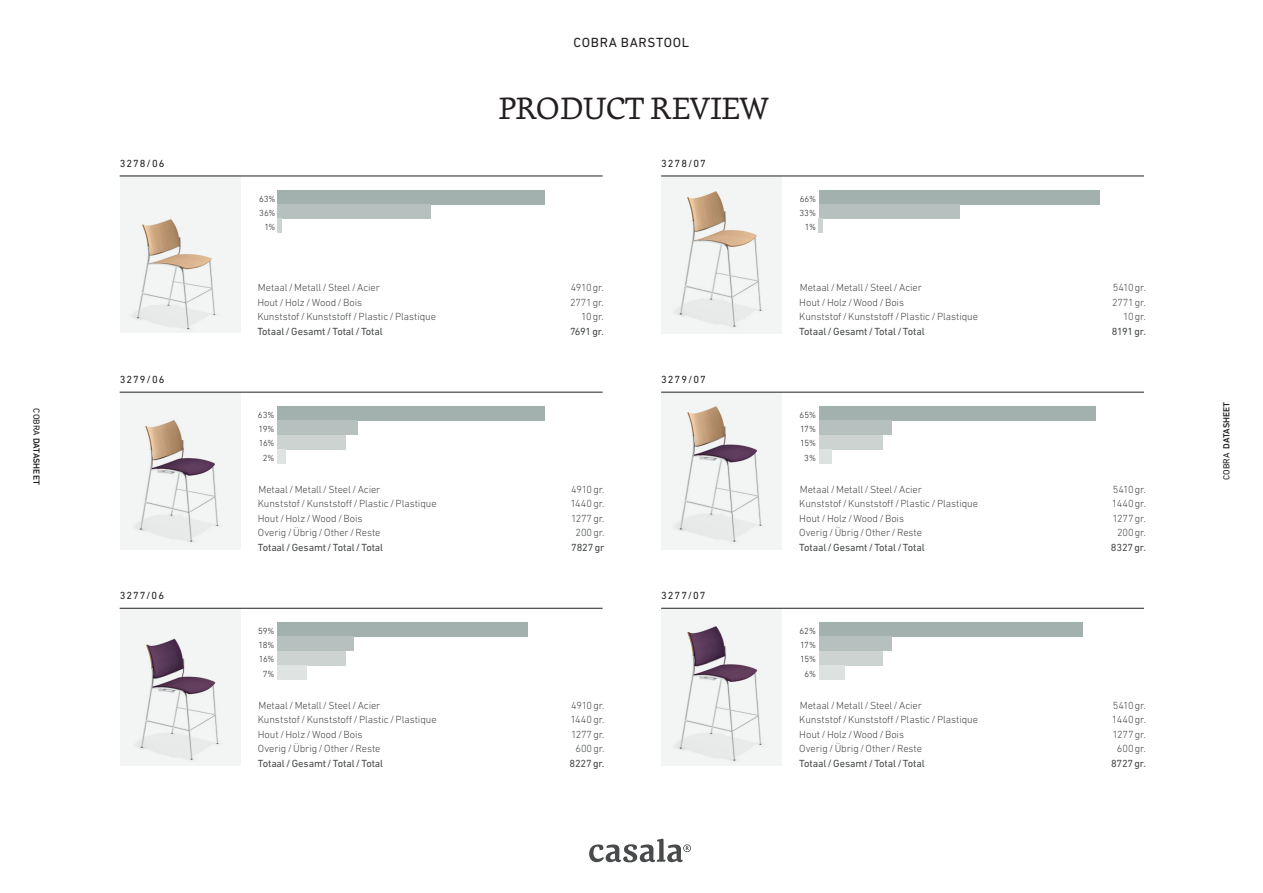
<style>
.page{position:relative;width:1263px;height:893px;background:#fff}
.page>*{position:absolute;margin:0;border:0;box-sizing:border-box;transform-origin:0 0}
.intro_tekst_EN{font:300 30px "Dederon LOT";letter-spacing:-.025em;color:#231f20}
.t1{font:13.5px "DIN Next LT Pro";letter-spacing:.05em;color:#231f20}
.PLATTE_TEKST_P{font:300 10.5px "DIN Next LT Pro";letter-spacing:-.01em;color:#484a4b}
.PLATTE_TEKST_P-2{font:10.5px "DIN Next LT Pro";letter-spacing:-.01em;color:#484a4b}
.t2{font:10.5px "DIN Next LT Pro";letter-spacing:.1em;color:#231f20}
.PLATTE_TEKST_P-3{font:300 9px/14.2px "DIN Next LT Pro";letter-spacing:-.035em;color:#231f20;text-align:center}
.t3{font:500 9px "DIN Next LT Pro";color:#231f20}
.s1{font-weight:400}
</style>
<div class="page">
<svg style="left:589px;top:838px;width:102px;height:24px"></svg>
<div style="left:120px;top:176px;width:120px;height:157px;background:#f3f5f5"></div>
<div style="left:120px;top:392px;width:120px;height:158px;background:#f3f5f5"></div>
<div style="left:120px;top:609px;width:120px;height:157px;background:#f3f5f5"></div>
<img style="left:136px;top:638px;width:83px;height:122px">
<div style="left:661px;top:392px;width:121px;height:158px;background:#f3f5f5"></div>
<img style="left:675px;top:406px;width:87px;height:136px">
<div style="left:661px;top:176px;width:121px;height:158px;background:#f3f5f5"></div>
<img style="left:675px;top:191px;width:87px;height:136px">
<div style="left:661px;top:609px;width:121px;height:157px;background:#f3f5f5"></div>
<img style="left:675px;top:626px;width:87px;height:135px">
<hr style="left:120px;top:176px;width:483px;height:1px;background:#231f20">
<hr style="left:120px;top:392px;width:483px;height:1px;background:#231f20">
<hr style="left:120px;top:608px;width:483px;height:1px;background:#231f20">
<hr style="left:661px;top:392px;width:483px;height:1px;background:#231f20">
<hr style="left:661px;top:176px;width:483px;height:1px;background:#231f20">
<hr style="left:661px;top:608px;width:483px;height:1px;background:#231f20">
<div style="left:277px;top:190px;width:268px;height:14px;background:#a2b1ae"></div>
<div style="left:277px;top:406px;width:268px;height:14px;background:#a2b1ae"></div>
<div style="left:277px;top:622px;width:251px;height:15px;background:#a2b1ae"></div>
<div style="left:819px;top:406px;width:276px;height:14px;background:#a2b1ae"></div>
<div style="left:819px;top:190px;width:280px;height:14px;background:#a2b1ae"></div>
<div style="left:819px;top:622px;width:263px;height:15px;background:#a2b1ae"></div>
<div style="left:277px;top:204px;width:153px;height:15px;background:#b6c0bf"></div>
<div style="left:277px;top:420px;width:81px;height:15px;background:#b6c0bf"></div>
<div style="left:277px;top:637px;width:77px;height:14px;background:#b6c0bf"></div>
<div style="left:819px;top:420px;width:72px;height:15px;background:#b6c0bf"></div>
<div style="left:819px;top:204px;width:140px;height:15px;background:#b6c0bf"></div>
<div style="left:819px;top:637px;width:72px;height:14px;background:#b6c0bf"></div>
<div style="left:277px;top:435px;width:68px;height:14px;background:#ccd3d1"></div>
<div style="left:277px;top:651px;width:68px;height:14px;background:#ccd3d1"></div>
<div style="left:277px;top:665px;width:30px;height:15px;background:#dfe4e2"></div>
<div style="left:277px;top:449px;width:9px;height:15px;background:#dfe4e2"></div>
<div style="left:819px;top:435px;width:64px;height:14px;background:#ccd3d1"></div>
<hr style="left:819px;top:219px;width:4px;height:14px;background:#ccd3d1">
<div style="left:277px;top:219px;width:5px;height:14px;background:#ccd3d1"></div>
<div style="left:819px;top:651px;width:64px;height:14px;background:#ccd3d1"></div>
<div style="left:819px;top:665px;width:25px;height:14px;background:#dde2e1"></div>
<div style="left:819px;top:449px;width:13px;height:15px;background:#dde2e1"></div>
<img style="left:132px;top:219px;width:84px;height:111px">
<img style="left:135px;top:420px;width:84px;height:122px">
<p class="t1" style="left:574px;top:34px;width:117px">COBRA BARSTOOL</p>
<p class="t2" style="left:120px;top:157px;width:46px">3278/06</p>
<p class="t2" style="left:120px;top:373px;width:46px">3279/06</p>
<p class="intro_tekst_EN" style="left:498px;top:89px;width:272px">PRODUCT REVIEW</p>
<p class="PLATTE_TEKST_P-3" style="left:259px;top:192px;width:18px;text-align:right">63%<br>36%<br>1%</p>
<p class="PLATTE_TEKST_P" style="left:258px;top:282px;width:123px">Metaal / Metall / Steel / Acier</p>
<p class="PLATTE_TEKST_P" style="left:571px;top:282px;width:35px">4910 gr.</p>
<p class="PLATTE_TEKST_P" style="left:257px;top:296px;width:106px">Hout / Holz / Wood / Bois</p>
<p class="PLATTE_TEKST_P" style="left:570px;top:296px;width:35px">2771 gr.</p>
<p class="PLATTE_TEKST_P" style="left:257px;top:311px;width:180px">Kunststof / Kunststoff / Plastic / Plastique</p>
<p class="PLATTE_TEKST_P" style="left:581px;top:311px;width:24px">10 gr.</p>
<p class="PLATTE_TEKST_P-2" style="left:257px;top:325px;width:127px">Totaal / Gesamt / Total / Total</p>
<p class="PLATTE_TEKST_P-2" style="left:570px;top:325px;width:35px">7691 gr.</p>
<p class="t2" style="left:661px;top:157px;width:46px">3278/07</p>
<p class="t2" style="left:661px;top:373px;width:46px">3279/07</p>
<p class="PLATTE_TEKST_P-3" style="left:799px;top:191px;width:18px">66%<br>33%<br>1%</p>
<p class="PLATTE_TEKST_P" style="left:800px;top:282px;width:123px">Metaal / Metall / Steel / Acier</p>
<p class="PLATTE_TEKST_P" style="left:1113px;top:282px;width:35px">5410 gr.</p>
<p class="PLATTE_TEKST_P" style="left:799px;top:296px;width:106px">Hout / Holz / Wood / Bois</p>
<p class="PLATTE_TEKST_P" style="left:1112px;top:296px;width:35px">2771 gr.</p>
<p class="PLATTE_TEKST_P" style="left:799px;top:311px;width:180px">Kunststof / Kunststoff / Plastic / Plastique</p>
<p class="PLATTE_TEKST_P" style="left:1123px;top:311px;width:24px">10 gr.</p>
<p class="PLATTE_TEKST_P-2" style="left:799px;top:325px;width:127px">Totaal / Gesamt / Total / Total</p>
<p class="PLATTE_TEKST_P-2" style="left:1112px;top:325px;width:35px">8191 gr.</p>
<p class="t3" style="left:42px;top:408px;width:78px;rotate:90deg"><span class="s1">COBRA</span> DATASHEET</p>
<p class="t3" style="left:1221px;top:480px;width:80px;rotate:-90deg"><span class="s1">COBRA</span> DATASHEET</p>
<p class="PLATTE_TEKST_P-3" style="left:258px;top:407px;width:18px">63%<br>19%<br>16%<br>2%</p>
<p class="PLATTE_TEKST_P-3" style="left:799px;top:407px;width:18px">65%<br>17%<br>15%<br>3%</p>
<p class="PLATTE_TEKST_P" style="left:258px;top:483px;width:123px">Metaal / Metall / Steel / Acier</p>
<p class="PLATTE_TEKST_P" style="left:571px;top:483px;width:35px">4910 gr.</p>
<p class="PLATTE_TEKST_P" style="left:258px;top:498px;width:180px">Kunststof / Kunststoff / Plastic / Plastique</p>
<p class="PLATTE_TEKST_P" style="left:570px;top:498px;width:35px">1440 gr.</p>
<p class="PLATTE_TEKST_P" style="left:258px;top:512px;width:106px">Hout / Holz / Wood / Bois</p>
<p class="PLATTE_TEKST_P" style="left:571px;top:512px;width:35px">1277 gr.</p>
<p class="PLATTE_TEKST_P" style="left:258px;top:527px;width:124px">Overig / Übrig / Other / Reste</p>
<p class="PLATTE_TEKST_P" style="left:576px;top:527px;width:30px">200 gr.</p>
<p class="PLATTE_TEKST_P-2" style="left:258px;top:541px;width:127px">Totaal / Gesamt / Total / Total</p>
<p class="PLATTE_TEKST_P-2" style="left:571px;top:541px;width:35px">7827 gr</p>
<p class="PLATTE_TEKST_P" style="left:800px;top:483px;width:123px">Metaal / Metall / Steel / Acier</p>
<p class="PLATTE_TEKST_P" style="left:1113px;top:483px;width:35px">5410 gr.</p>
<p class="PLATTE_TEKST_P" style="left:799px;top:498px;width:180px">Kunststof / Kunststoff / Plastic / Plastique</p>
<p class="PLATTE_TEKST_P" style="left:1112px;top:498px;width:35px">1440 gr.</p>
<p class="PLATTE_TEKST_P" style="left:799px;top:512px;width:106px">Hout / Holz / Wood / Bois</p>
<p class="PLATTE_TEKST_P" style="left:1112px;top:512px;width:35px">1277 gr.</p>
<p class="PLATTE_TEKST_P" style="left:799px;top:527px;width:124px">Overig / Übrig / Other / Reste</p>
<p class="PLATTE_TEKST_P" style="left:1117px;top:527px;width:30px">200 gr.</p>
<p class="PLATTE_TEKST_P-2" style="left:799px;top:541px;width:127px">Totaal / Gesamt / Total / Total</p>
<p class="PLATTE_TEKST_P-2" style="left:1111px;top:541px;width:36px">8327 gr.</p>
<p class="t2" style="left:120px;top:589px;width:46px">3277/06</p>
<p class="PLATTE_TEKST_P-3" style="left:258px;top:624px;width:18px">59%<br>18%<br>16%<br>7%</p>
<p class="PLATTE_TEKST_P" style="left:258px;top:699px;width:123px">Metaal / Metall / Steel / Acier</p>
<p class="PLATTE_TEKST_P" style="left:571px;top:699px;width:35px">4910 gr.</p>
<p class="PLATTE_TEKST_P" style="left:258px;top:714px;width:180px">Kunststof / Kunststoff / Plastic / Plastique</p>
<p class="PLATTE_TEKST_P" style="left:570px;top:714px;width:35px">1440 gr.</p>
<p class="PLATTE_TEKST_P" style="left:258px;top:728px;width:106px">Hout / Holz / Wood / Bois</p>
<p class="PLATTE_TEKST_P" style="left:571px;top:728px;width:35px">1277 gr.</p>
<p class="PLATTE_TEKST_P" style="left:258px;top:743px;width:124px">Overig / Übrig / Other / Reste</p>
<p class="PLATTE_TEKST_P" style="left:575px;top:743px;width:30px">600 gr.</p>
<p class="PLATTE_TEKST_P-2" style="left:258px;top:757px;width:127px">Totaal / Gesamt / Total / Total</p>
<p class="PLATTE_TEKST_P-2" style="left:570px;top:757px;width:36px">8227 gr.</p>
<p class="t2" style="left:661px;top:589px;width:46px">3277/07</p>
<p class="PLATTE_TEKST_P-3" style="left:800px;top:624px;width:18px">62%<br>17%<br>15%<br>6%</p>
<p class="PLATTE_TEKST_P" style="left:800px;top:699px;width:123px">Metaal / Metall / Steel / Acier</p>
<p class="PLATTE_TEKST_P" style="left:1113px;top:699px;width:35px">5410 gr.</p>
<p class="PLATTE_TEKST_P" style="left:799px;top:714px;width:180px">Kunststof / Kunststoff / Plastic / Plastique</p>
<p class="PLATTE_TEKST_P" style="left:1112px;top:714px;width:35px">1440 gr.</p>
<p class="PLATTE_TEKST_P" style="left:799px;top:728px;width:106px">Hout / Holz / Wood / Bois</p>
<p class="PLATTE_TEKST_P" style="left:1112px;top:728px;width:35px">1277 gr.</p>
<p class="PLATTE_TEKST_P" style="left:799px;top:743px;width:124px">Overig / Übrig / Other / Reste</p>
<p class="PLATTE_TEKST_P" style="left:1117px;top:743px;width:30px">600 gr.</p>
<p class="PLATTE_TEKST_P-2" style="left:799px;top:757px;width:127px">Totaal / Gesamt / Total / Total</p>
<p class="PLATTE_TEKST_P-2" style="left:1111px;top:757px;width:36px">8727 gr.</p>
</div>
